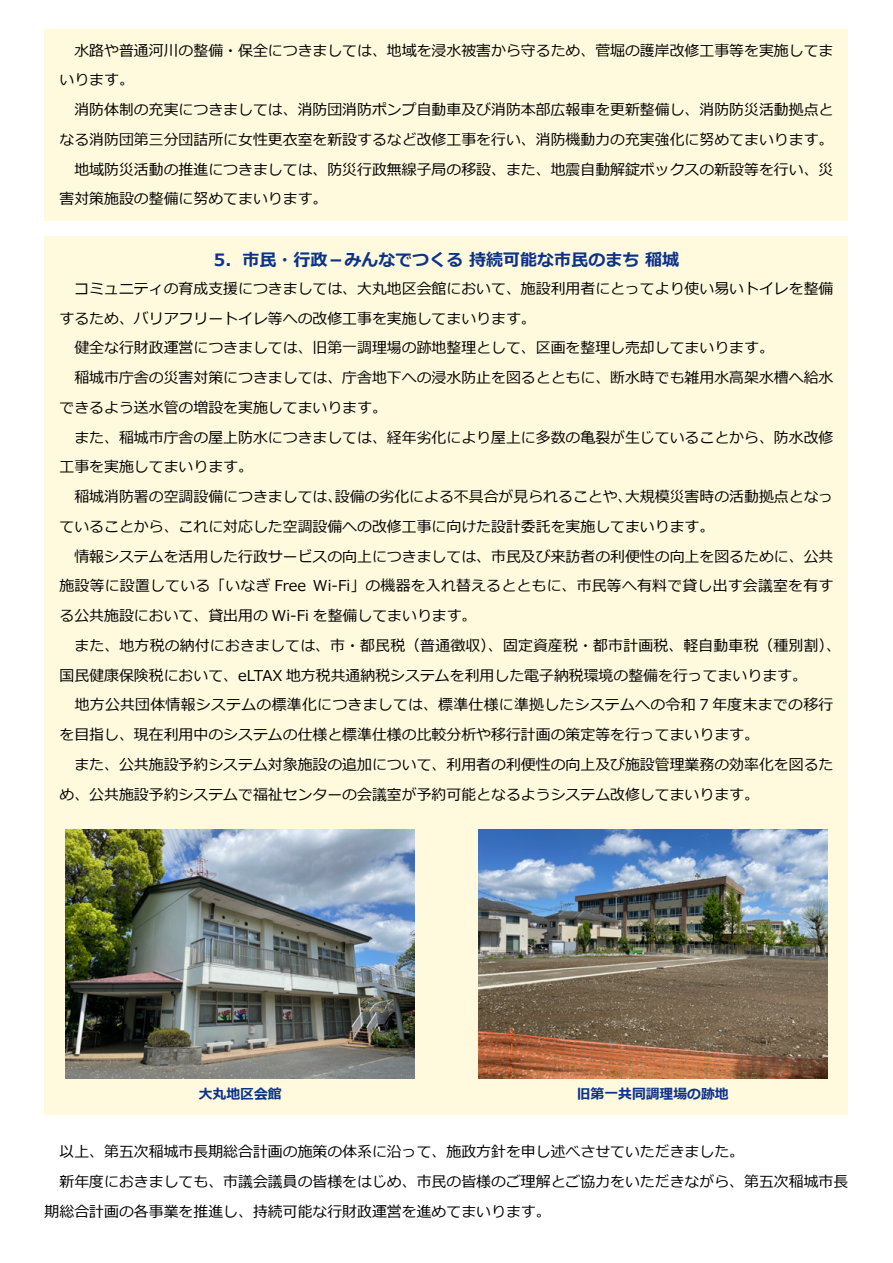
<style>
.page{position:relative;width:893px;height:1263px;background:#fff}
.page>*{position:absolute;margin:0;border:0;box-sizing:border-box;transform-origin:0 0}
.t1{font:700 16.95px "Meiryo";color:#0c3388}
.t2{font:14.85px/29.7px "Meiryo";color:#000}
.t3{font:700 13.8px "Meiryo";color:#0c3388}
</style>
<div class="page">
<div style="left:45px;top:236px;width:803px;height:878px;background:#fffade"></div>
<div style="left:45px;top:30px;width:803px;height:191px;background:#fffade"></div>
<img style="left:66px;top:829px;width:349px;height:249px">
<img style="left:478px;top:829px;width:349px;height:249px">
<p class="t2" style="left:60px;top:36px;width:775px">　水路や普通河川の整備・保全につきましては、地域を浸水被害から守るため、菅堀の護岸改修工事等を実施してまいります。<br>　消防体制の充実につきましては、消防団消防ポンプ自動車及び消防本部広報車を更新整備し、消防防災活動拠点となる消防団第三分団詰所に女性更衣室を新設するなど改修工事を行い、消防機動力の充実強化に努めてまいります。　地域防災活動の推進につきましては、防災行政無線子局の移設、また、地震自動解錠ボックスの新設等を行い、災害対策施設の整備に努めてまいります。</p>
<p class="t1" style="left:214px;top:248px;width:467px">5．市民・行政－みんなでつくる 持続可能な市民のまち 稲城</p>
<p class="t2" style="left:60px;top:274px;width:783px">　コミュニティの育成支援につきましては、大丸地区会館において、施設利用者にとってより使い易いトイレを整備するため、バリアフリートイレ等への改修工事を実施してまいります。<br>　健全な行財政運営につきましては、旧第一調理場の跡地整理として、区画を整理し売却してまいります。<br>　稲城市庁舎の災害対策につきましては、庁舎地下への浸水防止を図るとともに、断水時でも雑用水高架水槽へ給水できるよう送水管の増設を実施してまいります。<br>　また、稲城市庁舎の屋上防水につきましては、経年劣化により屋上に多数の亀裂が生じていることから、防水改修工事を実施してまいります。<br>　稲城消防署の空調設備につきましては、設備の劣化による不具合が見られることや、大規模災害時の活動拠点となっていることから、これに対応した空調設備への改修工事に向けた設計委託を実施してまいります。<br>　情報システムを活用した行政サービスの向上につきましては、市民及び来訪者の利便性の向上を図るために、公共施設等に設置している「いなぎ Free Wi-Fi」の機器を入れ替えるとともに、市民等へ有料で貸し出す会議室を有する公共施設において、貸出用の Wi-Fi を整備してまいります。<br>　また、地方税の納付におきましては、市・都民税（普通徴収）、固定資産税・都市計画税、軽自動車税（種別割）、国民健康保険税において、eLTAX 地方税共通納税システムを利用した電子納税環境の整備を行ってまいります。<br>　地方公共団体情報システムの標準化につきましては、標準仕様に準拠したシステムへの令和 7 年度末までの移行を目指し、現在利用中のシステムの仕様と標準仕様の比較分析や移行計画の策定等を行ってまいります。<br>　また、公共施設予約システム対象施設の追加について、利用者の利便性の向上及び施設管理業務の効率化を図るため、公共施設予約システムで福祉センターの会議室が予約可能となるようシステム改修してまいります。</p>
<p class="t3" style="left:199px;top:1084px;width:84px">大丸地区会館</p>
<p class="t3" style="left:577px;top:1084px;width:154px">旧第一共同調理場の跡地</p>
<p class="t2" style="left:45px;top:1137px;width:805px">　以上、第五次稲城市長期総合計画の施策の体系に沿って、施政方針を申し述べさせていただきました。<br>　新年度におきましても、市議会議員の皆様をはじめ、市民の皆様のご理解とご協力をいただきながら、第五次稲城市長期総合計画の各事業を推進し、持続可能な行財政運営を進めてまいります。</p>
</div>
